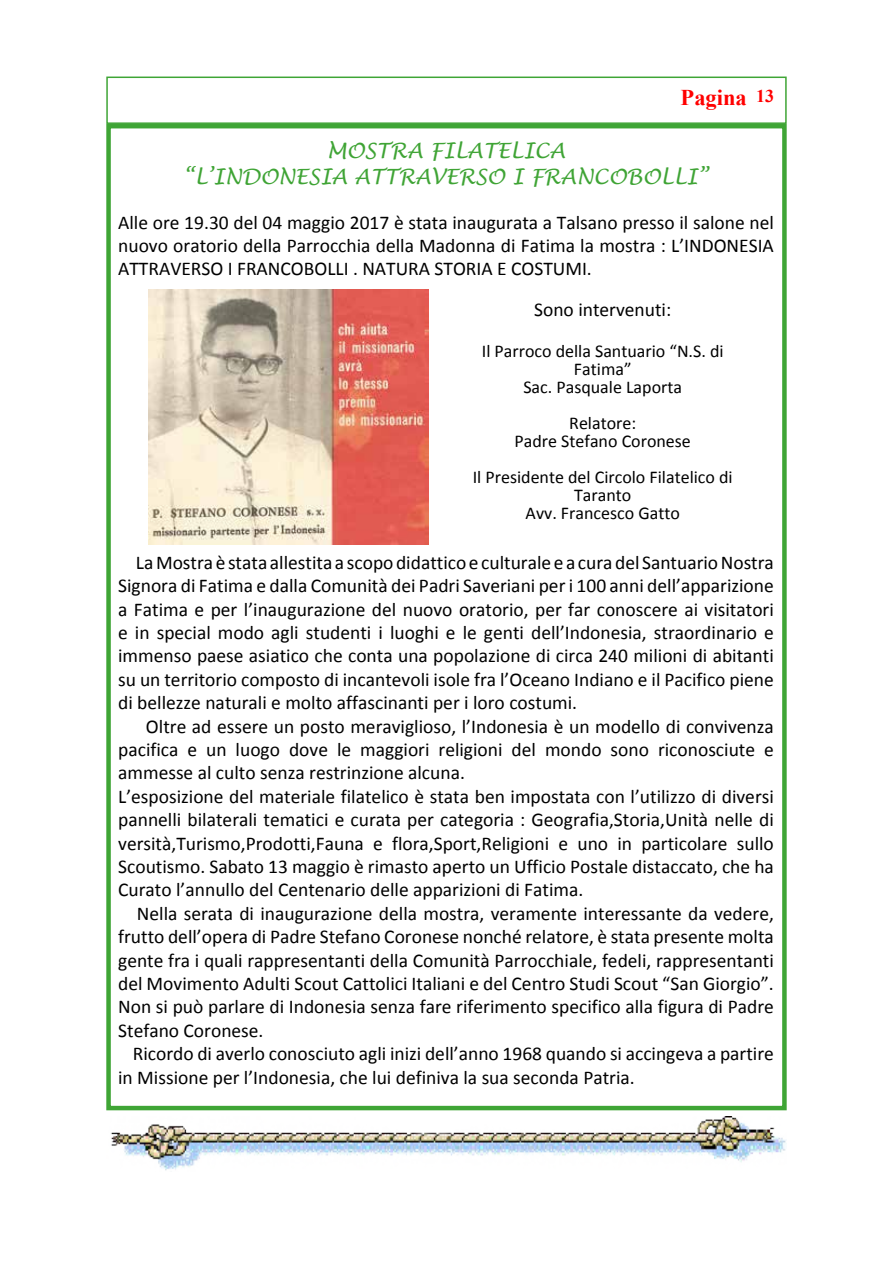
<style>
.page{position:relative;width:893px;height:1263px;background:#fff}
.page>*{position:absolute;margin:0;border:0;box-sizing:border-box;transform-origin:0 0}
.t1{font:700 22.5px "Times New Roman";color:#f00}
.t2{font:italic 21px/25.2px "Lucida Handwriting";color:#3fa435;text-align:center}
.t3{font:19.5px/23.4px "Calibri";color:#000;text-align:justify}
.t4{font:18px/18px "Calibri";color:#000;text-align:center}
.s1{font-size:18px}
</style>
<div class="page">
<div style="left:106px;top:77px;width:681px;height:47px;border:2px solid #3fa535"></div>
<img style="left:111px;top:1116px;width:676px;height:55px">
<div style="left:106px;top:124px;width:681px;height:986px;border:4px solid #3fa535"></div>
<img style="left:149px;top:289px;width:280px;height:256px">
<p class="t1" style="left:681px;top:81px;width:95px">Pagina <span class="s1">13</span></p>
<p class="t2" style="left:184px;top:139px;width:526px">MOSTRA FILATELICA<br>“L’INDONESIA ATTRAVERSO I FRANCOBOLLI”</p>
<p class="t3" style="left:118px;top:210px;width:657px">Alle ore 19.30 del 04 maggio 2017 è stata inaugurata a Talsano presso il salone nel nuovo oratorio della Parrocchia della Madonna di Fatima la mostra : L’INDONESIA ATTRAVERSO I FRANCOBOLLI . NATURA STORIA E COSTUMI.</p>
<p class="t3" style="left:534px;top:298px;width:139px">Sono intervenuti:</p>
<p class="t4" style="left:482px;top:342px;width:243px">Il Parroco della Santuario “N.S. di<br>Fatima”<br>Sac. Pasquale Laporta</p>
<p class="t4" style="left:515px;top:414px;width:178px">Relatore:<br>Padre Stefano Coronese</p>
<p class="t4" style="left:473px;top:468px;width:261px">Il Presidente del Circolo Filatelico di<br>Taranto<br>Avv. Francesco Gatto</p>
<p class="t3" style="left:118px;top:551px;width:657px;text-indent:18px">La Mostra è stata allestita a scopo didattico e culturale e a cura del Santuario Nostra Signora di Fatima e dalla Comunità dei Padri Saveriani per i 100 anni dell’apparizione a Fatima e per l’inaugurazione del nuovo oratorio, per far conoscere ai visitatori e in special modo agli studenti i luoghi e le genti dell’Indonesia, straordinario e immenso paese asiatico che conta una popolazione di circa 240 milioni di abitanti su un territorio composto di incantevoli isole fra l’Oceano Indiano e il Pacifico piene di bellezze naturali e molto affascinanti per i loro costumi.</p>
<p class="t3" style="left:118px;top:714px;width:657px;text-align:left;text-indent:28px">Oltre ad essere un posto meraviglioso, l’Indonesia è un modello di convivenza pacifica e un luogo dove le maggiori religioni del mondo sono riconosciute e ammesse al culto senza restrinzione alcuna.<br>L’esposizione del materiale filatelico è stata ben impostata con l’utilizzo di diversi pannelli bilaterali tematici e curata per categoria : Geografia,Storia,Unità nelle di versità,Turismo,Prodotti,Fauna e flora,Sport,Religioni e uno in particolare sullo Scoutismo. Sabato 13 maggio è rimasto aperto un Ufficio Postale distaccato, che ha Curato l’annullo del Centenario delle apparizioni di Fatima.</p>
<p class="t3" style="left:118px;top:902px;width:657px;text-indent:19px">Nella serata di inaugurazione della mostra, veramente interessante da vedere, frutto dell’opera di Padre Stefano Coronese nonché relatore, è stata presente molta gente fra i quali rappresentanti della Comunità Parrocchiale, fedeli, rappresentanti del Movimento Adulti Scout Cattolici Italiani e del Centro Studi Scout “San Giorgio”.<br>Non si può parlare di Indonesia senza fare riferimento specifico alla figura di Padre Stefano Coronese.</p>
<p class="t3" style="left:118px;top:1042px;width:657px;text-indent:15px">Ricordo di averlo conosciuto agli inizi dell’anno 1968 quando si accingeva a partire in Missione per l’Indonesia, che lui definiva la sua seconda Patria.</p>
</div>
